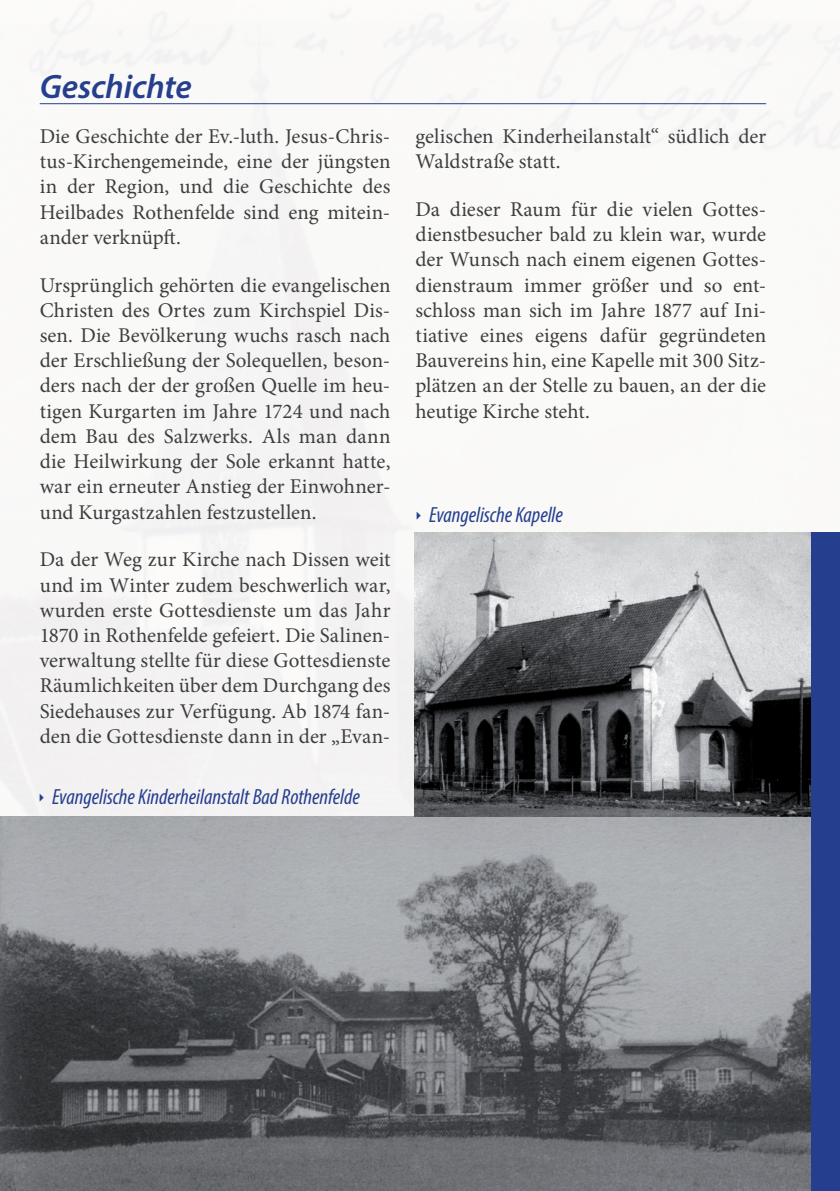
<style>
.page{position:relative;width:840px;height:1191px;background:#fff}
.page>*{position:absolute;margin:0;border:0;box-sizing:border-box;transform-origin:0 0}
.t1{font:italic 600 34px "Myriad Pro";letter-spacing:-.01em;color:#253f8e}
.t2{font:italic condensed 22px "Myriad Pro";letter-spacing:-.005em;color:#253f8e}
.t3{font:21px/25.2px "Minion Pro";color:#3e3e3f;text-align:justify}
</style>
<div class="page">
<img style="left:0;top:0;width:839px;height:816px">
<img style="left:0;top:816px;width:811px;height:375px">
<hr style="left:40px;top:103px;width:725px;height:1px;background:#253f8e">
<img style="left:414px;top:532px;width:397px;height:284px">
<div style="left:811px;top:532px;width:28px;height:659px;background:#253f8e"></div>
<svg style="left:40px;top:793px;width:4px;height:8px"></svg>
<svg style="left:416px;top:511px;width:4px;height:9px"></svg>
<h1 class="t1" style="left:40px;top:64px;width:153px">Geschichte</h1>
<p class="t3" style="left:40px;top:124px;width:352px">Die Geschichte der Ev.-luth. Jesus-Chris&shy;tus-Kirchengemeinde, eine der jüngsten in der Region, und die Geschichte des Heilbades Rothenfelde sind eng mitein&shy;ander verknüpft.</p>
<p class="t3" style="left:40px;top:272px;width:352px">Ursprünglich gehörten die evangelischen Christen des Ortes zum Kirchspiel Dis&shy;sen. Die Bevölkerung wuchs rasch nach der Erschließung der Solequellen, beson&shy;ders nach der der großen Quelle im heu&shy;tigen Kurgarten im Jahre 1724 und nach dem Bau des Salzwerks. Als man dann die Heilwirkung der Sole erkannt hatte, war ein erneuter Anstieg der Einwohner&shy;und Kurgastzahlen festzustellen.</p>
<p class="t3" style="left:40px;top:547px;width:352px">Da der Weg zur Kirche nach Dissen weit und im Winter zudem beschwerlich war, wurden erste Gottesdienste um das Jahr 1870 in Rothenfelde gefeiert. Die Salinen&shy;verwaltung stellte für diese Gottesdienste Räumlichkeiten über dem Durchgang des Siedehauses zur Verfügung. Ab 1874 fan&shy;den die Gottesdienste dann in der „Evan-</p>
<p class="t2" style="left:52px;top:783px;width:309px">Evangelische Kinderheilanstalt Bad Rothenfelde</p>
<p class="t3" style="left:415px;top:124px;width:352px">gelischen Kinderheilanstalt“ südlich der<br>Waldstraße statt.</p>
<p class="t3" style="left:415px;top:197px;width:352px">Da dieser Raum für die vielen Gottes&shy;dienstbesucher bald zu klein war, wurde der Wunsch nach einem eigenen Gottes&shy;dienstraum immer größer und so ent&shy;schloss man sich im Jahre 1877 auf Ini&shy;tiative eines eigens dafür gegründeten Bauvereins hin, eine Kapelle mit 300 Sitz&shy;plätzen an der Stelle zu bauen, an der die heutige Kirche steht.</p>
<p class="t2" style="left:429px;top:501px;width:135px">Evangelische Kapelle</p>
</div>
